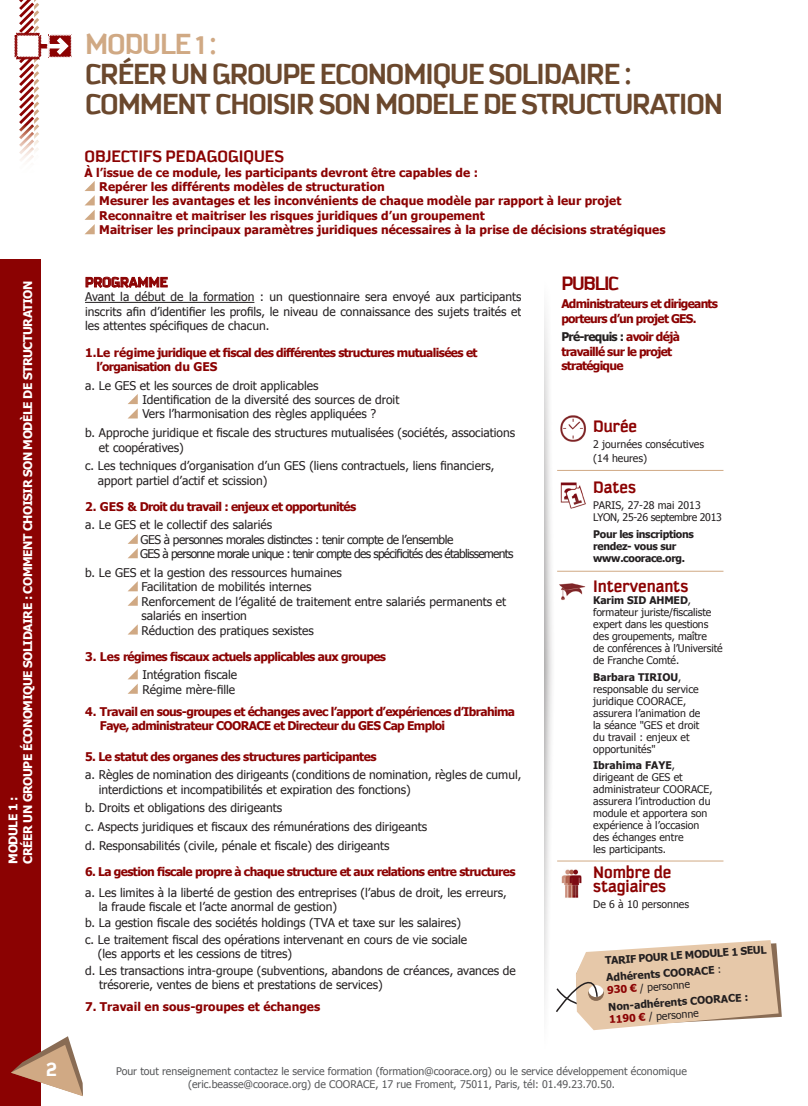
<style>
.page{position:relative;width:808px;height:1106px;background:#fff}
.page>*{position:absolute;margin:0;border:0;box-sizing:border-box;transform-origin:0 0}
.t1{font:700 31.5px "Kautiva";letter-spacing:-.035em;color:#6b482d}
.t2{font:700 31.5px "Kautiva";letter-spacing:-.035em;color:#d0a984}
.t3{font:700 24px "Kautiva";color:#fff}
.t4{font:700 21px "Kautiva";letter-spacing:-.06em;color:#8b0202}
.t5{font:700 18px/13.5px "Kautiva";color:#8b0202}
.t6{font:700 15px "Kautiva";color:#8b0202}
.t7{font:12px/14.4px "Tahoma";color:#231f20}
.t8{font:700 12px/14.4px "Tahoma";letter-spacing:-.05em;color:#8b0202}
.t9{font:700 12px "Tahoma";color:#8b0202}
.t10{font:700 12px "Tahoma";letter-spacing:-.04em;color:#fff}
.t11{font:12px "Tahoma";letter-spacing:-.06em;color:#231f20}
.t12{font:12px "Tahoma";letter-spacing:-.04em;color:#231f20}
.t13{font:10.5px/12px "Tahoma";color:#231f20}
.t14{font:10.5px/12.6px "Tahoma";color:#57585a;text-align:center}
.t15{font:700 10.5px/12px "Tahoma";letter-spacing:-.03em;color:#231f20}
.t16{font:10.5px "Tahoma";letter-spacing:-.03em;color:#231f20}
.s1{color:#231f20}
.s2{font-weight:700}
.s3{font-weight:400}
.s4{font-weight:700;color:#8b0202}
</style>
<div class="page">
<hr style="left:85px;top:302px;width:169px;height:1px;background:#231f20">
<svg style="left:86px;top:276px;width:82px;height:12px"></svg>
<svg style="left:128px;top:394px;width:10px;height:24px"></svg>
<svg style="left:128px;top:534px;width:10px;height:24px"></svg>
<svg style="left:128px;top:581px;width:10px;height:24px"></svg>
<svg style="left:128px;top:624px;width:10px;height:10px"></svg>
<svg style="left:128px;top:669px;width:10px;height:24px"></svg>
<svg style="left:85px;top:181px;width:10px;height:53px"></svg>
<div style="left:528px;top:277px;width:28px;height:778px;background:#231f20;opacity:.5"></div>
<div style="left:521px;top:260px;width:23px;height:839px;background:#fff"></div>
<div style="left:0;top:259px;width:41px;height:847px;background:#8b0202"></div>
<hr style="left:557px;top:470px;width:166px;height:1px;background:#d0a984">
<hr style="left:557px;top:571px;width:166px;height:1px;background:#d0a984">
<hr style="left:557px;top:860px;width:166px;height:1px;background:#d0a984">
<img style="left:560px;top:482px;width:26px;height:27px">
<img style="left:559px;top:583px;width:27px;height:17px">
<img style="left:560px;top:415px;width:26px;height:27px">
<svg style="left:555px;top:940px;width:227px;height:90px"></svg>
<svg style="left:11px;top:1036px;width:72px;height:60px"></svg>
<img style="left:561px;top:869px;width:21px;height:29px">
<svg style="left:14px;top:0;width:58px;height:161px"></svg>
<p class="t10" style="left:19px;top:863px;width:584px;rotate:-90deg">CRÉER UN GROUPE ÉCONOMIQUE SOLIDAIRE : COMMENT CHOISIR SON MODÈLE DE STRUCTURATION</p>
<p class="t10" style="left:5px;top:863px;width:68px;rotate:-90deg">MODULE 1 :</p>
<p class="t2" style="left:85px;top:27px;width:134px">MODULE 1 :</p>
<p class="t1" style="left:85px;top:57px;width:549px">CRÉER UN GROUPE ECONOMIQUE SOLIDAIRE :</p>
<p class="t1" style="left:85px;top:87px;width:639px">COMMENT CHOISIR SON MODELE DE STRUCTURATION</p>
<p class="t5" style="left:85px;top:150px;width:201px">OBJECTIFS PEDAGOGIQUES</p>
<p class="t9" style="left:85px;top:164px;width:395px">À l’issue de ce module, les participants devront être capables de :</p>
<p class="t9" style="left:99px;top:178px;width:287px">Repérer les différents modèles de structuration</p>
<p class="t9" style="left:99px;top:193px;width:523px">Mesurer les avantages et les inconvénients de chaque modèle par rapport à leur projet</p>
<p class="t9" style="left:99px;top:207px;width:387px">Reconnaitre et maitriser les risques juridiques d’un groupement</p>
<p class="t9" style="left:99px;top:221px;width:568px">Maitriser les principaux paramètres juridiques nécessaires à la prise de décisions stratégiques</p>
<p class="t4" style="left:561px;top:271px;width:59px">PUBLIC</p>
<p class="t8" style="left:561px;top:296px;width:158px">Administrateurs et dirigeants porteurs d’un projet GES.</p>
<p class="t8" style="left:561px;top:329px;width:120px"><span class="s1">Pré-requis :</span> avoir déjà travaillé sur le projet stratégique</p>
<p class="t6" style="left:85px;top:274px;width:84px">PROGRAMME</p>
<p class="t7" style="left:85px;top:289px;width:438px;text-align:justify">Avant la début de la formation : un questionnaire sera envoyé aux participants inscrits afin d’identifier les profils, le niveau de connaissance des sujets traités et les attentes spécifiques de chacun.</p>
<p class="t8" style="left:96px;top:344px;width:383px;text-indent:-11px">1.Le régime juridique et fiscal des différentes structures mutualisées et l’organisation du GES</p>
<p class="t7" style="left:85px;top:377px;width:235px">a. Le GES et les sources de droit applicables</p>
<p class="t7" style="left:142px;top:392px;width:259px">Identification de la diversité des sources de droit</p>
<p class="t7" style="left:142px;top:406px;width:235px">Vers l’harmonisation des règles appliquées ?</p>
<p class="t7" style="left:99px;top:425px;width:418px;text-indent:-14px">b. Approche juridique et fiscale des structures mutualisées (sociétés, associations et coopératives)</p>
<p class="t7" style="left:98px;top:458px;width:398px;text-indent:-13px">c. Les techniques d’organisation d’un GES (liens contractuels, liens financiers, apport partiel d’actif et scission)</p>
<p class="t8" style="left:85px;top:498px;width:273px">2. GES &amp; Droit du travail : enjeux et opportunités</p>
<p class="t7" style="left:85px;top:517px;width:189px">a. Le GES et le collectif des salariés</p>
<p class="t12" style="left:141px;top:531px;width:314px">GES à personnes morales distinctes : tenir compte de l’ensemble</p>
<p class="t11" style="left:140px;top:546px;width:375px">GES à personne morale unique : tenir compte des spécificités des établissements</p>
<p class="t7" style="left:85px;top:565px;width:258px">b. Le GES et la gestion des ressources humaines</p>
<p class="t7" style="left:142px;top:579px;width:171px">Facilitation de mobilités internes</p>
<p class="t7" style="left:142px;top:593px;width:366px">Renforcement de l’égalité de traitement entre salariés permanents et salariés en insertion</p>
<p class="t7" style="left:142px;top:622px;width:174px">Réduction des pratiques sexistes</p>
<p class="t8" style="left:85px;top:648px;width:303px">3. Les régimes fiscaux actuels applicables aux groupes</p>
<p class="t7" style="left:142px;top:667px;width:96px">Intégration fiscale</p>
<p class="t7" style="left:142px;top:681px;width:94px">Régime mère-fille</p>
<p class="t8" style="left:100px;top:703px;width:417px;text-indent:-15px">4. Travail en sous-groupes et échanges avec l’apport d’expériences d’Ibrahima<br>Faye, administrateur COORACE et Directeur du GES Cap Emploi</p>
<p class="t8" style="left:85px;top:748px;width:293px">5. Le statut des organes des structures participantes</p>
<p class="t7" style="left:99px;top:767px;width:424px;text-indent:-14px">a. Règles de nomination des dirigeants (conditions de nomination, règles de cumul, interdictions et incompatibilités et expiration des fonctions)</p>
<p class="t7" style="left:85px;top:800px;width:199px">b. Droits et obligations des dirigeants</p>
<p class="t7" style="left:85px;top:818px;width:344px">c. Aspects juridiques et fiscaux des rémunérations des dirigeants</p>
<p class="t7" style="left:85px;top:837px;width:306px">d. Responsabilités (civile, pénale et fiscale) des dirigeants</p>
<p class="t8" style="left:85px;top:863px;width:432px">6. La gestion fiscale propre à chaque structure et aux relations entre structures</p>
<p class="t7" style="left:99px;top:884px;width:409px;text-indent:-14px">a. Les limites à la liberté de gestion des entreprises (l’abus de droit, les erreurs, la fraude fiscale et l’acte anormal de gestion)</p>
<p class="t7" style="left:85px;top:915px;width:378px">b. La gestion fiscale des sociétés holdings (TVA et taxe sur les salaires)</p>
<p class="t7" style="left:98px;top:931px;width:371px;text-indent:-13px">c. Le traitement fiscal des opérations intervenant en cours de vie sociale (les apports et les cessions de titres)</p>
<p class="t7" style="left:99px;top:962px;width:418px;text-indent:-14px">d. Les transactions intra-groupe (subventions, abandons de créances, avances de trésorerie, ventes de biens et prestations de services)</p>
<p class="t9" style="left:85px;top:998px;width:237px">7. Travail en sous-groupes et échanges</p>
<p class="t5" style="left:593px;top:419px;width:45px">Durée</p>
<p class="t13" style="left:593px;top:436px;width:112px;line-height:14.4px">2 journées consécutives (14 heures)</p>
<p class="t5" style="left:593px;top:480px;width:44px">Dates</p>
<p class="t13" style="left:593px;top:499px;width:109px">PARIS, 27-28 mai 2013</p>
<p class="t16" style="left:593px;top:510px;width:130px">LYON, 25-26 septembre 2013</p>
<p class="t15" style="left:593px;top:527px;width:102px">Pour les inscriptions rendez- vous sur www.coorace.org.</p>
<p class="t5" style="left:593px;top:579px;width:96px">Intervenants</p>
<p class="t13" style="left:593px;top:594px;width:131px"><span class="s2">Karim SID AHMED</span>, formateur juriste/fiscaliste expert dans les questions des groupements, maître<br>de conférences à l’Université de Franche Comté.</p>
<p class="t13" style="left:593px;top:670px;width:109px"><span class="s2">Barbara TIRIOU</span>, responsable du service juridique COORACE, assurera l’animation de la séance "GES et droit du travail : enjeux et opportunités"</p>
<p class="t13" style="left:593px;top:758px;width:121px"><span class="s2">Ibrahima FAYE</span>, dirigeant de GES et administrateur COORACE, assurera l’introduction du module et apportera son expérience à l’occasion des échanges entre<br>les participants.</p>
<p class="t5" style="left:593px;top:865px;width:80px">Nombre de stagiaires</p>
<p class="t13" style="left:593px;top:897px;width:97px">De 6 à 10 personnes</p>
<p class="t15" style="left:605px;top:954px;width:163px;rotate:-4deg">TARIF POUR LE MODULE 1 SEUL</p>
<p class="t15" style="left:606px;top:970px;width:117px;rotate:-4deg">Adhérents COORACE <span class="s3">:</span></p>
<p class="t13" style="left:607px;top:983px;width:84px;rotate:-4deg"><span class="s4">930 €</span> / personne</p>
<p class="t15" style="left:608px;top:1000px;width:142px;rotate:-4deg">Non-adhérents COORACE :</p>
<p class="t13" style="left:609px;top:1012px;width:91px;rotate:-4deg"><span class="s4">1190 €</span> / personne</p>
<p class="t3" style="left:46px;top:1054px;width:12px">2</p>
<p class="t14" style="left:116px;top:1064px;width:572px">Pour tout renseignement contactez le service formation (formation@coorace.org) ou le service développement économique (eric.beasse@coorace.org) de COORACE, 17 rue Froment, 75011, Paris, tél: 01.49.23.70.50.</p>
</div>
